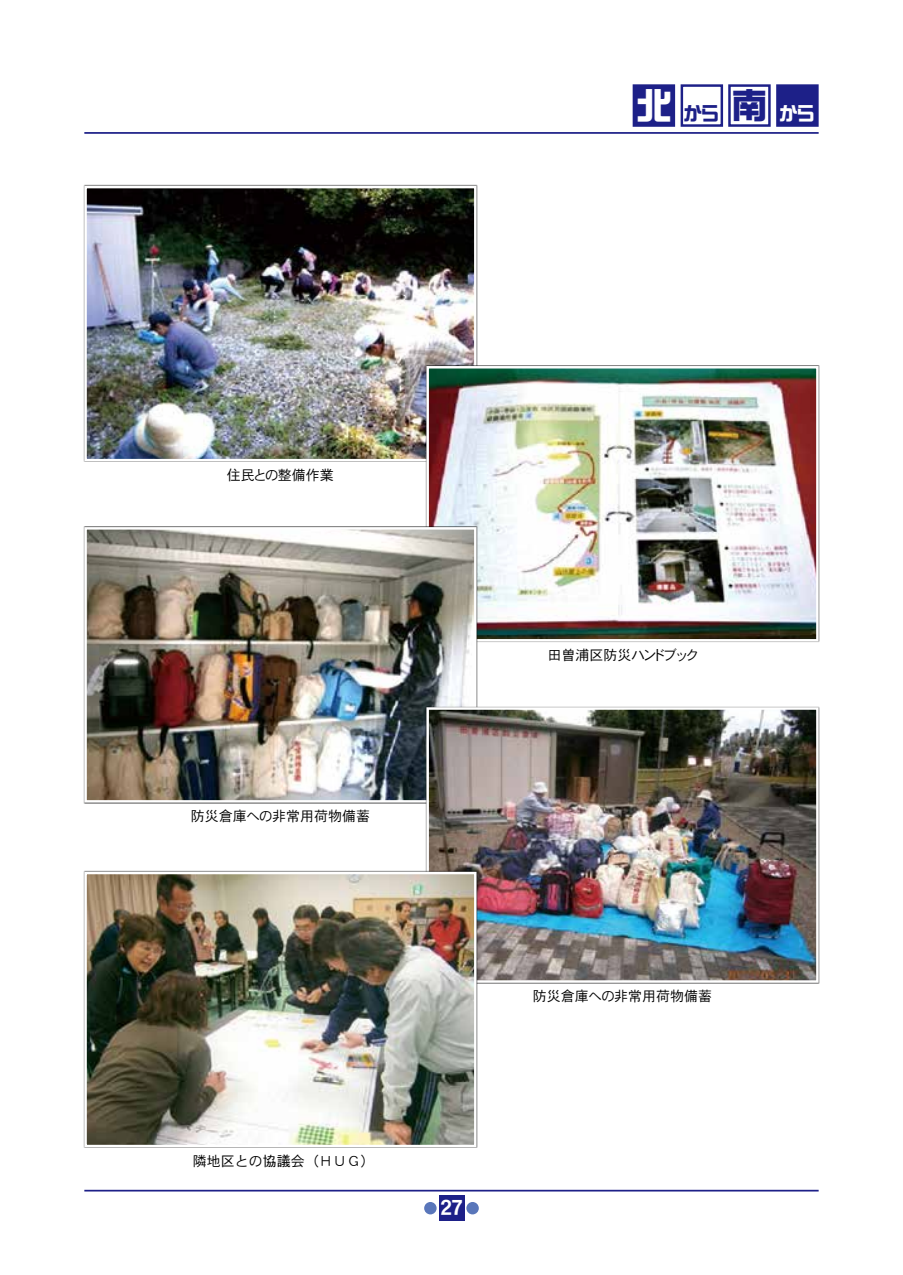
<style>
.page{position:relative;width:903px;height:1275px;background:#fff}
.page>*{position:absolute;margin:0;border:0;box-sizing:border-box;transform-origin:0 0}
.t1{font:21px "DFHS Gothic W7 WING RKSJ H";color:#fff}
.t2{font:18.72px "DF So Gei W9 WING RKSJ H";color:#1d2088}
.t3{font:14px "DFHS Gothic W3 WING RKSJ H";color:#000}
.t4{font:14px "DFHS Gothic W3 WIN RKSJ H";color:#000}
.s1{font-size:35.7px;color:#fff}
.s2{font-size:35.7px}
.s3{color:#fff}
</style>
<div class="page">
<hr style="left:84px;top:1190px;width:735px;height:1px;background:#1d2088">
<div style="left:439px;top:1196px;width:25px;height:25px;background:#1d2088"></div>
<div style="left:466px;top:1202px;width:13px;height:12px;background:#5976ba;border-radius:50%"></div>
<div style="left:424px;top:1202px;width:13px;height:12px;background:#5976ba;border-radius:50%"></div>
<hr style="left:84px;top:132px;width:735px;height:2px;background:#1d2088">
<div style="left:633px;top:84px;width:42px;height:43px;background:#1d2088;border:2px solid #1d2088"></div>
<div style="left:681px;top:84px;width:42px;height:43px;background:#fff;border:2px solid #1d2088"></div>
<div style="left:728px;top:84px;width:43px;height:43px;background:#fff;border:2px solid #1d2088"></div>
<div style="left:776px;top:84px;width:43px;height:43px;background:#1d2088;border:2px solid #1d2088"></div>
<img style="left:87px;top:189px;width:386px;height:269px">
<div style="left:84px;top:186px;width:392px;height:275px;border:2px solid #fff"></div>
<img style="left:429px;top:369px;width:387px;height:269px">
<div style="left:426px;top:366px;width:393px;height:275px;border:2px solid #fff"></div>
<img style="left:87px;top:530px;width:386px;height:270px">
<div style="left:84px;top:527px;width:392px;height:276px;border:2px solid #fff"></div>
<img style="left:429px;top:710px;width:387px;height:270px">
<div style="left:426px;top:707px;width:393px;height:276px;border:2px solid #fff"></div>
<img style="left:87px;top:875px;width:386px;height:269px">
<div style="left:84px;top:872px;width:392px;height:275px;border:2px solid #fff"></div>
<h2 class="t2" style="left:636px;top:104px;width:179px"><span class="s1">北</span>から<span class="s2">南</span><span class="s3">から</span></h2>
<p class="t3" style="left:227px;top:468px;width:109px">住民との整備作業</p>
<p class="t3" style="left:191px;top:809px;width:181px">防災倉庫への非常用荷物備蓄</p>
<p class="t4" style="left:193px;top:1154px;width:183px">隣地区との協議会（ＨＵＧ）</p>
<h1 class="t1" style="left:440px;top:1197px;width:24px">27</h1>
<p class="t3" style="left:547px;top:648px;width:152px">田曽浦区防災ハンドブック</p>
<p class="t3" style="left:533px;top:989px;width:181px">防災倉庫への非常用荷物備蓄</p>
</div>
